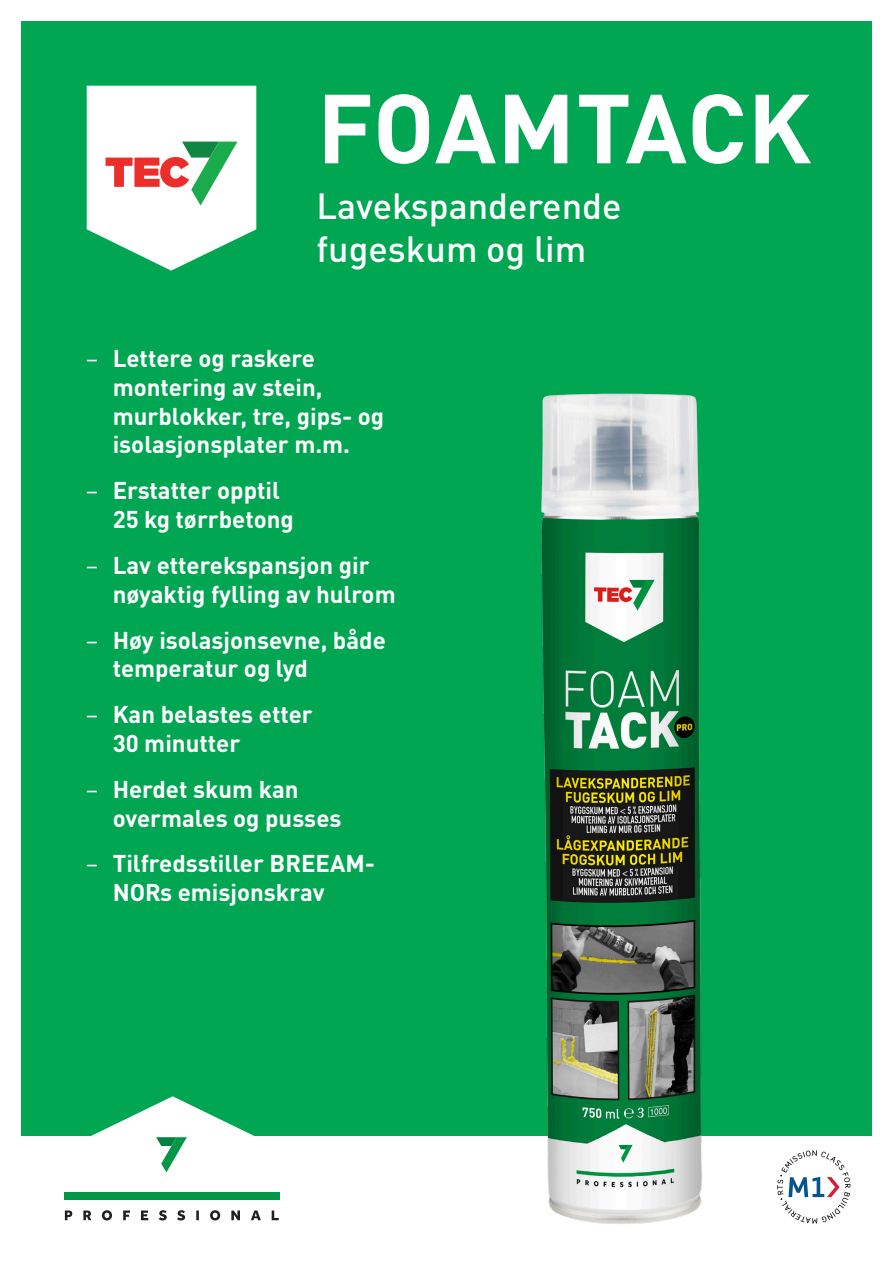
<style>
.page{position:relative;width:893px;height:1263px;background:#fff}
.page>*{position:absolute;margin:0;border:0;box-sizing:border-box;transform-origin:0 0}
.t1{font:700 96.3px "DIN Pro";color:#fff}
.t2{font:500 36px/43.2px "DIN Pro";color:#fff}
.t3{font:700 24px/28.8px "DIN Pro";color:#fff}
.s1{font-weight:400}
</style>
<div class="page">
<div style="left:21px;top:21px;width:851px;height:1114px;background:#00a652"></div>
<svg style="left:87px;top:86px;width:169px;height:185px;background:#d6e5d8"></svg>
<div style="left:64px;top:1193px;width:215px;height:7px;background:#009847"></div>
<svg style="left:88px;top:1096px;width:169px;height:77px"></svg>
<svg style="left:65px;top:1210px;width:214px;height:10px"></svg>
<img style="left:380px;top:393px;width:492px;height:831px">
<svg style="left:777px;top:1150px;width:73px;height:73px"></svg>
<h1 class="t1" style="left:317px;top:48px;width:496px">FOAMTACK</h1>
<h2 class="t2" style="left:316px;top:180px;width:306px">Lavekspanderende fugeskum og lim</h2>
<p class="t3" style="left:113px;top:341px;width:273px;text-indent:-27px"><span class="s1">–</span> Lettere og raskere montering av stein, murblokker, tre, gips- og isolasjonsplater m.m.</p>
<p class="t3" style="left:113px;top:473px;width:183px;text-indent:-27px"><span class="s1">–</span> Erstatter opptil<br>25 kg tørrbetong</p>
<p class="t3" style="left:113px;top:548px;width:285px;text-indent:-27px"><span class="s1">–</span> Lav etterekspansjon gir nøyaktig fylling av hulrom</p>
<p class="t3" style="left:113px;top:622px;width:275px;text-indent:-27px"><span class="s1">–</span> Høy isolasjonsevne, både temperatur og lyd</p>
<p class="t3" style="left:113px;top:697px;width:202px;text-indent:-27px"><span class="s1">–</span> Kan belastes etter<br>30 minutter</p>
<p class="t3" style="left:113px;top:772px;width:230px;text-indent:-27px"><span class="s1">–</span> Herdet skum kan overmales og pusses</p>
<p class="t3" style="left:113px;top:846px;width:264px;text-indent:-27px"><span class="s1">–</span> Tilfredsstiller BREEAM-<br>NORs emisjonskrav</p>
</div>
